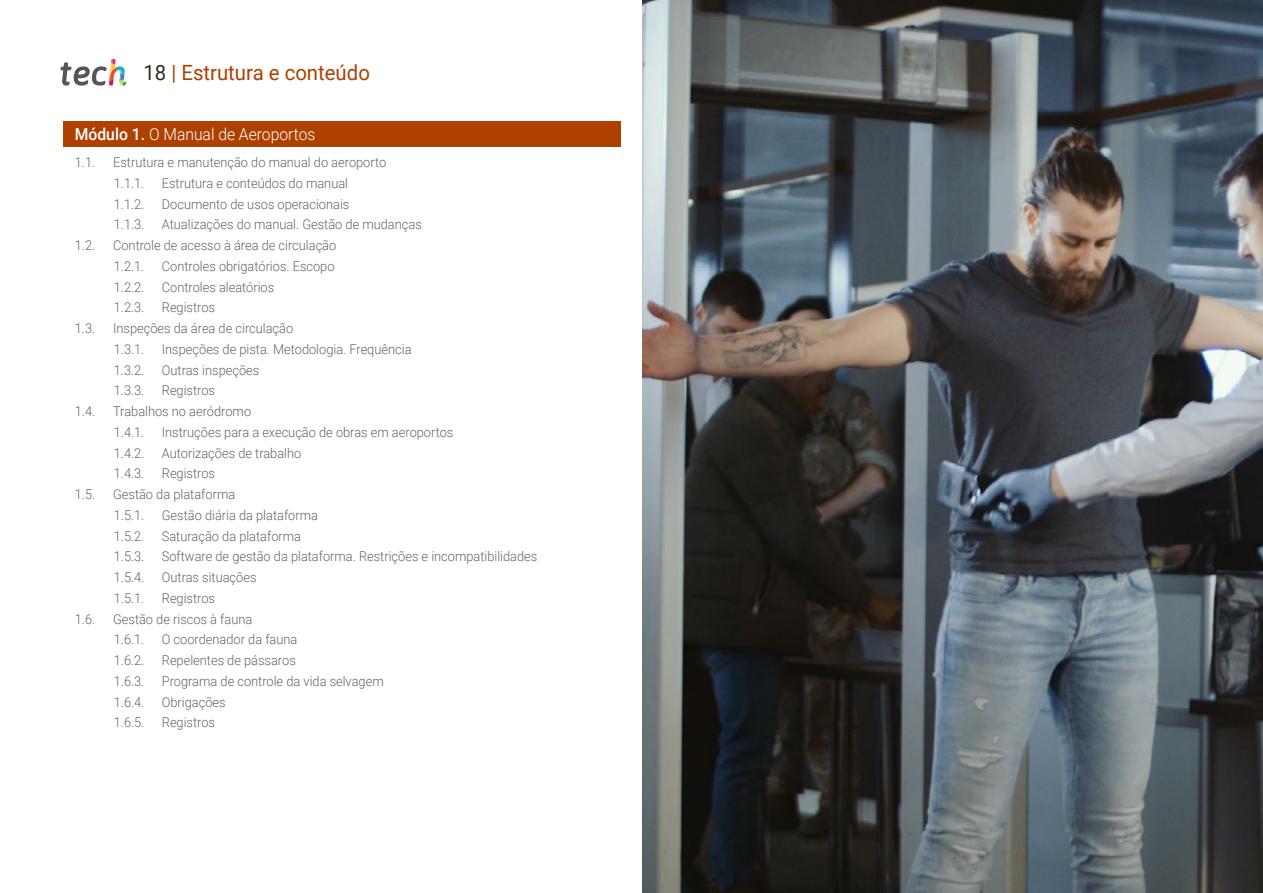
<style>
.page{position:relative;width:1263px;height:893px;background:#fff}
.page>*{position:absolute;margin:0;border:0;box-sizing:border-box;transform-origin:0 0}
.t1{font:21px "Roboto";color:#ae4000}
.t2{font:300 16.5px "Roboto";color:#fff;scale:.95 1}
.t3{font:300 13.5px/20.7px "Roboto";color:#61646a;scale:.95 1}
.s1{color:#312e20}
.s2{font-weight:500}
</style>
<div class="page">
<div style="left:64px;top:121px;width:557px;height:25px;background:#ae4000"></div>
<svg style="left:61px;top:59px;width:65px;height:27px"></svg>
<img style="left:642px;top:0;width:621px;height:893px">
<h1 class="t1" style="left:144px;top:57px;width:228px"><span class="s1">18</span> | Estrutura e conteúdo</h1>
<p class="t2" style="left:75px;top:123px;width:255px"><span class="s2">Módulo 1.</span> O Manual de Aeroportos</p>
<p class="t3" style="left:75px;top:151px;width:23px">1.1.</p>
<p class="t3" style="left:113px;top:151px;width:289px">Estrutura e manutenção do manual do aeroporto<br>1.1.1.</p>
<p class="t3" style="left:162px;top:172px;width:198px">Estrutura e conteúdos do manual</p>
<p class="t3" style="left:114px;top:193px;width:34px">1.1.2.</p>
<p class="t3" style="left:162px;top:193px;width:199px">Documento de usos operacionais</p>
<p class="t3" style="left:114px;top:214px;width:34px">1.1.3.</p>
<p class="t3" style="left:162px;top:214px;width:275px">Atualizações do manual. Gestão de mudanças</p>
<p class="t3" style="left:75px;top:234px;width:23px">1.2.</p>
<p class="t3" style="left:113px;top:234px;width:236px">Controle de acesso à área de circulação<br>1.2.1.</p>
<p class="t3" style="left:162px;top:255px;width:183px">Controles obrigatórios. Escopo</p>
<p class="t3" style="left:114px;top:276px;width:34px">1.2.2.</p>
<p class="t3" style="left:162px;top:276px;width:120px">Controles aleatórios</p>
<p class="t3" style="left:114px;top:297px;width:34px">1.2.3.</p>
<p class="t3" style="left:162px;top:297px;width:58px">Registros</p>
<p class="t3" style="left:75px;top:317px;width:23px">1.3.</p>
<p class="t3" style="left:113px;top:317px;width:191px">Inspeções da área de circulação<br>1.3.1.</p>
<p class="t3" style="left:162px;top:338px;width:264px">Inspeções de pista. Metodologia. Frequência</p>
<p class="t3" style="left:114px;top:359px;width:34px">1.3.2.</p>
<p class="t3" style="left:162px;top:359px;width:104px">Outras inspeções</p>
<p class="t3" style="left:114px;top:380px;width:34px">1.3.3.</p>
<p class="t3" style="left:162px;top:380px;width:58px">Registros</p>
<p class="t3" style="left:75px;top:400px;width:23px">1.4.</p>
<p class="t3" style="left:113px;top:400px;width:147px">Trabalhos no aeródromo<br>1.4.1.</p>
<p class="t3" style="left:162px;top:421px;width:308px">Instruções para a execução de obras em aeroportos</p>
<p class="t3" style="left:114px;top:442px;width:34px">1.4.2.</p>
<p class="t3" style="left:162px;top:442px;width:148px">Autorizações de trabalho</p>
<p class="t3" style="left:114px;top:463px;width:34px">1.4.3.</p>
<p class="t3" style="left:162px;top:463px;width:58px">Registros</p>
<p class="t3" style="left:75px;top:483px;width:23px">1.5.</p>
<p class="t3" style="left:113px;top:483px;width:130px">Gestão da plataforma<br>1.5.1.</p>
<p class="t3" style="left:162px;top:504px;width:166px">Gestão diária da plataforma</p>
<p class="t3" style="left:114px;top:525px;width:34px">1.5.2.</p>
<p class="t3" style="left:162px;top:525px;width:148px">Saturação da plataforma</p>
<p class="t3" style="left:114px;top:546px;width:34px">1.5.3.</p>
<p class="t3" style="left:162px;top:546px;width:397px">Software de gestão da plataforma. Restrições e incompatibilidades</p>
<p class="t3" style="left:114px;top:566px;width:34px">1.5.4.</p>
<p class="t3" style="left:162px;top:566px;width:101px">Outras situações</p>
<p class="t3" style="left:114px;top:587px;width:34px">1.5.1.</p>
<p class="t3" style="left:162px;top:587px;width:58px">Registros</p>
<p class="t3" style="left:75px;top:608px;width:23px">1.6.</p>
<p class="t3" style="left:113px;top:608px;width:148px">Gestão de riscos à fauna<br>1.6.1.</p>
<p class="t3" style="left:162px;top:629px;width:144px">O coordenador da fauna</p>
<p class="t3" style="left:114px;top:649px;width:34px">1.6.2.</p>
<p class="t3" style="left:162px;top:649px;width:143px">Repelentes de pássaros</p>
<p class="t3" style="left:114px;top:670px;width:34px">1.6.3.</p>
<p class="t3" style="left:162px;top:670px;width:235px">Programa de controle da vida selvagem</p>
<p class="t3" style="left:114px;top:691px;width:34px">1.6.4.</p>
<p class="t3" style="left:162px;top:691px;width:69px">Obrigações</p>
<p class="t3" style="left:114px;top:712px;width:34px">1.6.5.</p>
<p class="t3" style="left:162px;top:712px;width:58px">Registros</p>
</div>
